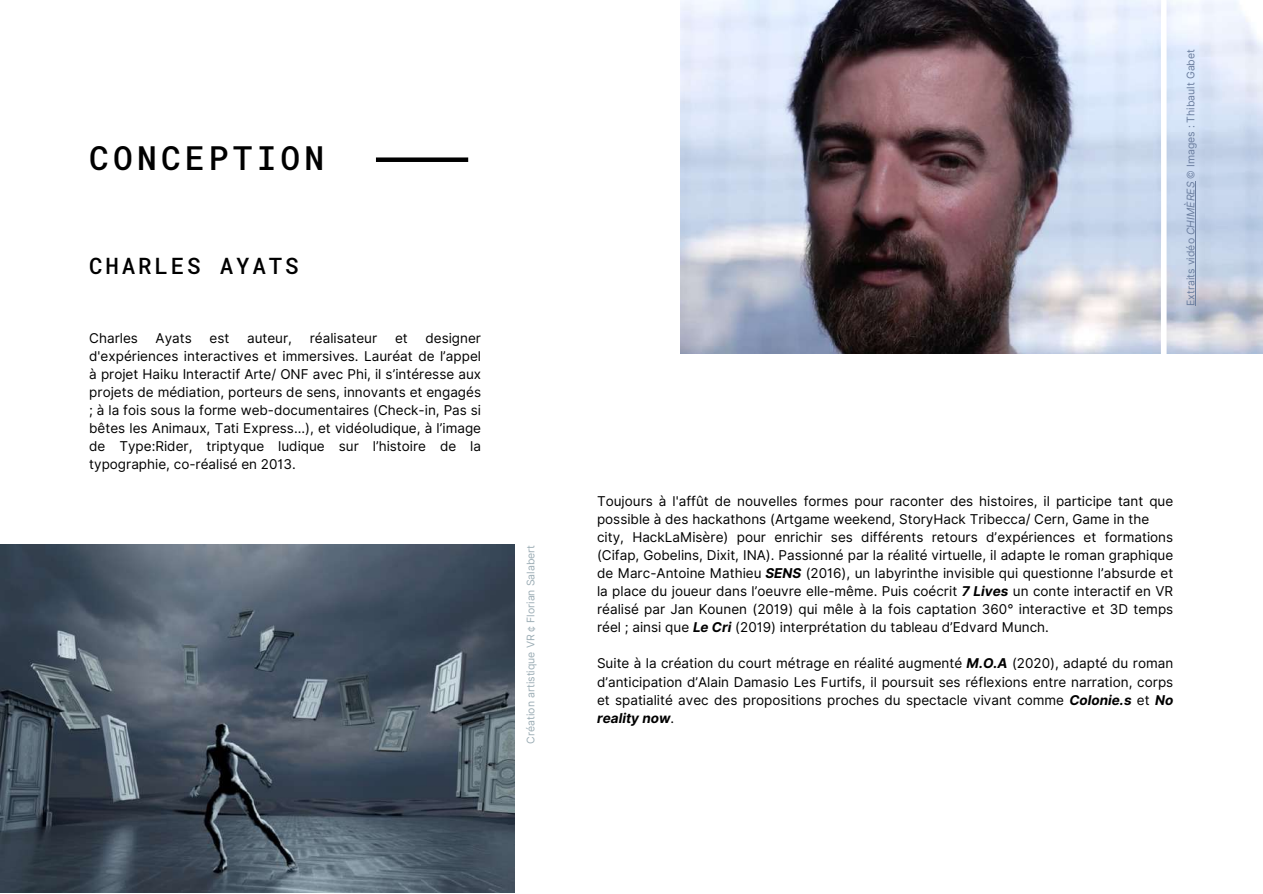
<style>
.page{position:relative;width:1263px;height:894px;background:#fff}
.page>*{position:absolute;margin:0;border:0;box-sizing:border-box;transform-origin:0 0}
.t1{font:500 33px "Roboto Mono";letter-spacing:.125em;color:#000}
.t2{font:500 22.5px "Roboto Mono";letter-spacing:.125em;color:#000}
.t3{font:13.5px/18px "Inter";color:#000;text-align:justify}
.t4{font:10.5px "Inter";color:#6b7e9f}
.t5{font:10.5px "Inter";color:#9cadb5}
.s1{font-style:italic}
.s2{font-weight:700;font-style:italic}
</style>
<div class="page">
<img style="left:680px;top:0;width:583px;height:353px">
<svg style="left:1154px;top:0;width:19px;height:354px"></svg>
<div style="left:376px;top:157px;width:92px;height:5px;background:#000"></div>
<img style="left:0;top:544px;width:514px;height:348px">
<hr style="left:1195px;top:235px;width:1px;height:71px;background:#6b7e9f">
<hr style="left:1195px;top:182px;width:1px;height:53px;background:#6b7e9f">
<h1 class="t1" style="left:89px;top:136px;width:237px">CONCEPTION</h1>
<h2 class="t2" style="left:89px;top:251px;width:211px">CHARLES AYATS</h2>
<p class="t3" style="left:89px;top:329px;width:50px">Charles</p>
<p class="t3" style="left:156px;top:329px;width:38px">Ayats</p>
<p class="t3" style="left:210px;top:329px;width:21px">est</p>
<p class="t3" style="left:247px;top:329px;width:46px">auteur,</p>
<p class="t3" style="left:310px;top:329px;width:69px">réalisateur</p>
<p class="t3" style="left:395px;top:329px;width:14px">et</p>
<p class="t3" style="left:89px;top:329px;width:393px;text-indent:336px">designer d'expériences interactives et immersives. Lauréat de l’appel à projet Haiku Interactif Arte/ ONF avec Phi, il s’intéresse aux projets de médiation, porteurs de sens, innovants et engagés ; à la fois sous la forme web-documentaires (Check-in, Pas si bêtes les Animaux, Tati Express...), et vidéoludique, à l’image de Type:Rider, triptyque ludique sur l’histoire de la typographie, co-réalisé en 2013.</p>
<p class="t5" style="left:524px;top:743px;width:200px;rotate:-90deg">Création artistique VR ¢ Florian Salabert</p>
<p class="t4" style="left:1184px;top:306px;width:258px;rotate:-90deg">Extraits vidéo <span class="s1">CHIMÈRES</span> © Images : Thibault Gabet</p>
<p class="t3" style="left:597px;top:492px;width:578px;text-align:left">Toujours à l'affût de nouvelles formes pour raconter des histoires, il participe tant que possible à des hackathons (Artgame weekend, StoryHack Tribecca/ Cern, Game in the city, HackLaMisère) pour enrichir ses différents retours d’expériences et formations (Cifap, Gobelins, Dixit, INA). Passionné par la réalité virtuelle, il adapte le roman graphique de Marc-Antoine Mathieu <span class="s2">SENS</span> (2016), un labyrinthe invisible qui questionne l’absurde et la place du joueur dans l’oeuvre elle-même. Puis coécrit <span class="s2">7 Lives</span> un conte interactif en VR réalisé par Jan Kounen (2019) qui mêle à la fois captation 360° interactive et 3D temps réel ; ainsi que <span class="s2">Le Cri</span> (2019) interprétation du tableau d’Edvard Munch.</p>
<p class="t3" style="left:597px;top:654px;width:578px">Suite à la création du court métrage en réalité augmenté <span class="s2">M.O.A</span> (2020), adapté du roman d’anticipation d’Alain Damasio Les Furtifs, il poursuit ses réflexions entre narration, corps et spatialité avec des propositions proches du spectacle vivant comme <span class="s2">Colonie.s</span> et <span class="s2">No reality now</span>.</p>
</div>
